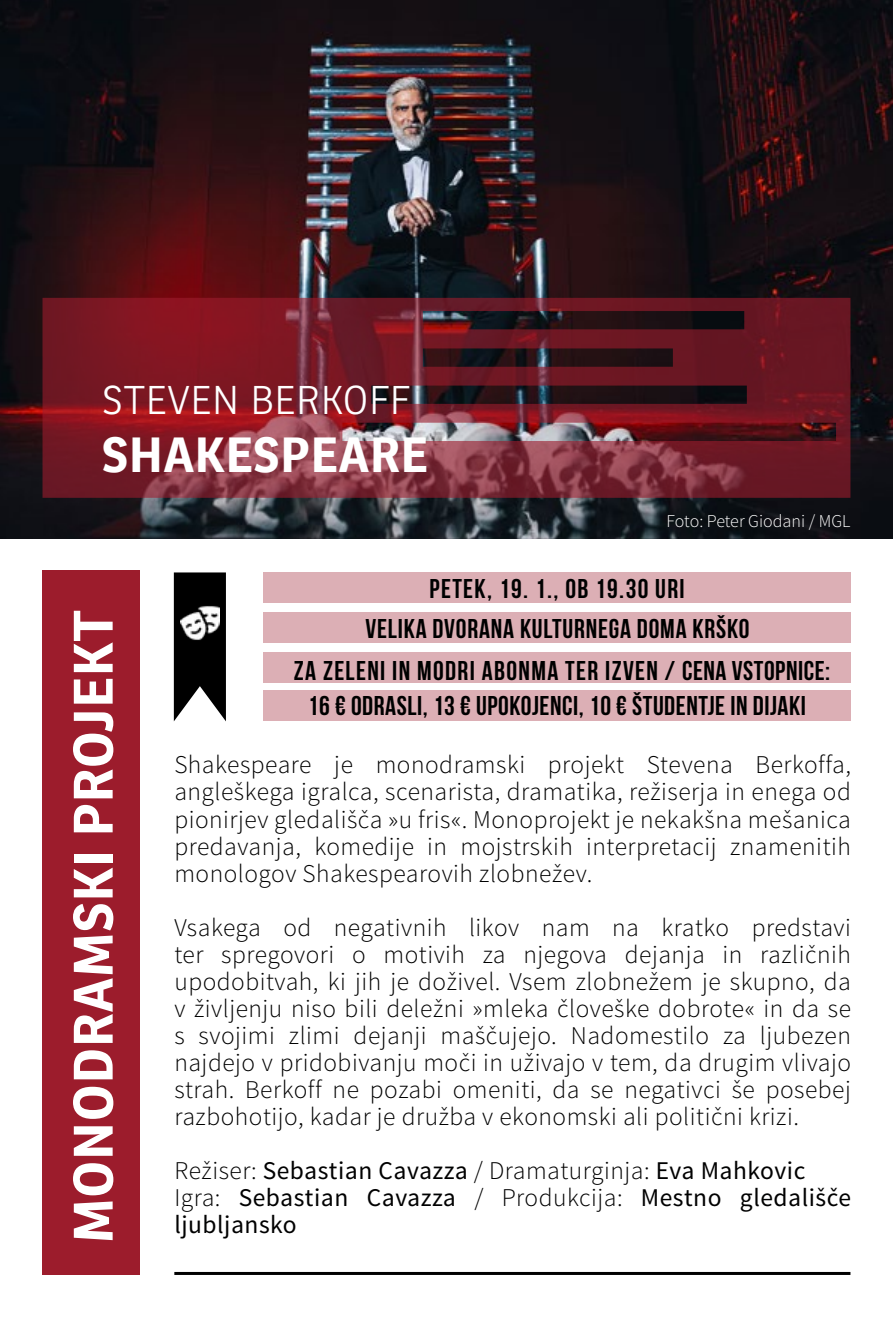
<style>
.page{position:relative;width:893px;height:1319px;background:#fff}
.page>*{position:absolute;margin:0;border:0;box-sizing:border-box;transform-origin:0 0}
.t1{font:700 54px "Ronnia";letter-spacing:.02em;color:#fff}
.t2{font:700 48px "Ronnia";letter-spacing:.02em;color:#fff}
.t3{font:300 39px "Ronnia";letter-spacing:.02em;color:#fff}
.t4{font:700 27px "Bebas Neue";letter-spacing:.025em;color:#000}
.t5{font:700 27px "Bebas Neue";letter-spacing:.05em;color:#000}
.t6{font:700 27px "Bebas Neue";letter-spacing:.05em;color:#000101}
.t7{font:300 25.5px/27px "Source Sans Pro";letter-spacing:.02em;color:#000101;text-align:justify}
.t8{font:25.5px/27px "Source Sans Pro";letter-spacing:.02em;color:#000101}
.t9{font:300 18px "Source Sans Pro";color:#fff}
.s1{font-weight:300}
</style>
<div class="page">
<img style="left:0;top:0;width:893px;height:538px">
<div style="left:43px;top:570px;width:97px;height:704px;background:#9c1c2c"></div>
<div style="left:263px;top:572px;width:587px;height:30px;background:#dcafb5"></div>
<div style="left:263px;top:612px;width:587px;height:30px;background:#dcafb5"></div>
<div style="left:263px;top:652px;width:587px;height:30px;background:#dcafb5"></div>
<div style="left:263px;top:690px;width:587px;height:30px;background:#dcafb5"></div>
<hr style="left:174px;top:1271px;width:676px;height:3px;background:#000">
<svg style="left:174px;top:572px;width:52px;height:149px;background:#262626"></svg>
<svg style="left:43px;top:298px;width:807px;height:199px;background:#71232e"></svg>
<img style="left:180px;top:603px;width:40px;height:39px">
<h3 class="t3" style="left:102px;top:376px;width:310px">STEVEN BERKOFF</h3>
<h2 class="t2" style="left:102px;top:424px;width:327px">SHAKESPEARE</h2>
<p class="t9" style="left:666px;top:510px;width:186px">Foto: Peter Giodani / MGL</p>
<p class="t9" style="left:636px;top:512px;width:216px">Foto: Jaka Babnik / SLG Celje.</p>
<h1 class="t1" style="left:59px;top:1242px;width:634px;rotate:-90deg">MONODRAMSKI PROJEKT</h1>
<p class="t6" style="left:429px;top:573px;width:257px">PETEK, 19. 1., OB 19.30 URI</p>
<p class="t4" style="left:365px;top:613px;width:386px">VELIKA DVORANA KULTURNEGA DOMA KRŠKO</p>
<p class="t5" style="left:294px;top:655px;width:538px">ZA ZELENI IN MODRI ABONMA TER IZVEN / CENA VSTOPNICE:</p>
<p class="t4" style="left:308px;top:691px;width:500px">16 € ODRASLI, 13 € UPOKOJENCI, 10 € ŠTUDENTJE IN DIJAKI</p>
<p class="t7" style="left:174px;top:751px;width:678px">Shakespeare je monodramski projekt Stevena Berkoffa, angleškega igralca, scenarista, dramatika, režiserja in enega od pionirjev gledališča »u fris«. Monoprojekt je nekakšna mešanica predavanja, komedije in mojstrskih interpretacij znamenitih monologov Shakespearovih zlobnežev.</p>
<p class="t7" style="left:174px;top:913px;width:678px">Vsakega od negativnih likov nam na kratko predstavi ter spregovori o motivih za njegova dejanja in različnih upodobitvah, ki jih je doživel. Vsem zlobnežem je skupno, da v življenju niso bili deležni »mleka človeške dobrote« in da se s svojimi zlimi dejanji maščujejo. Nadomestilo za ljubezen najdejo v pridobivanju moči in uživajo v tem, da drugim vlivajo strah. Berkoff ne pozabi omeniti, da se negativci še posebej razbohotijo, kadar je družba v ekonomski ali politični krizi.</p>
<p class="t8" style="left:174px;top:1156px;width:678px"><span class="s1">Režiser:</span> Sebastian Cavazza <span class="s1">/ Dramaturginja:</span> Eva Mahkovic<br><span class="s1">Igra:</span> Sebastian Cavazza <span class="s1">/ Produkcija:</span> Mestno gledališče</p>
<p class="t8" style="left:174px;top:1210px;width:124px">ljubljansko</p>
</div>
